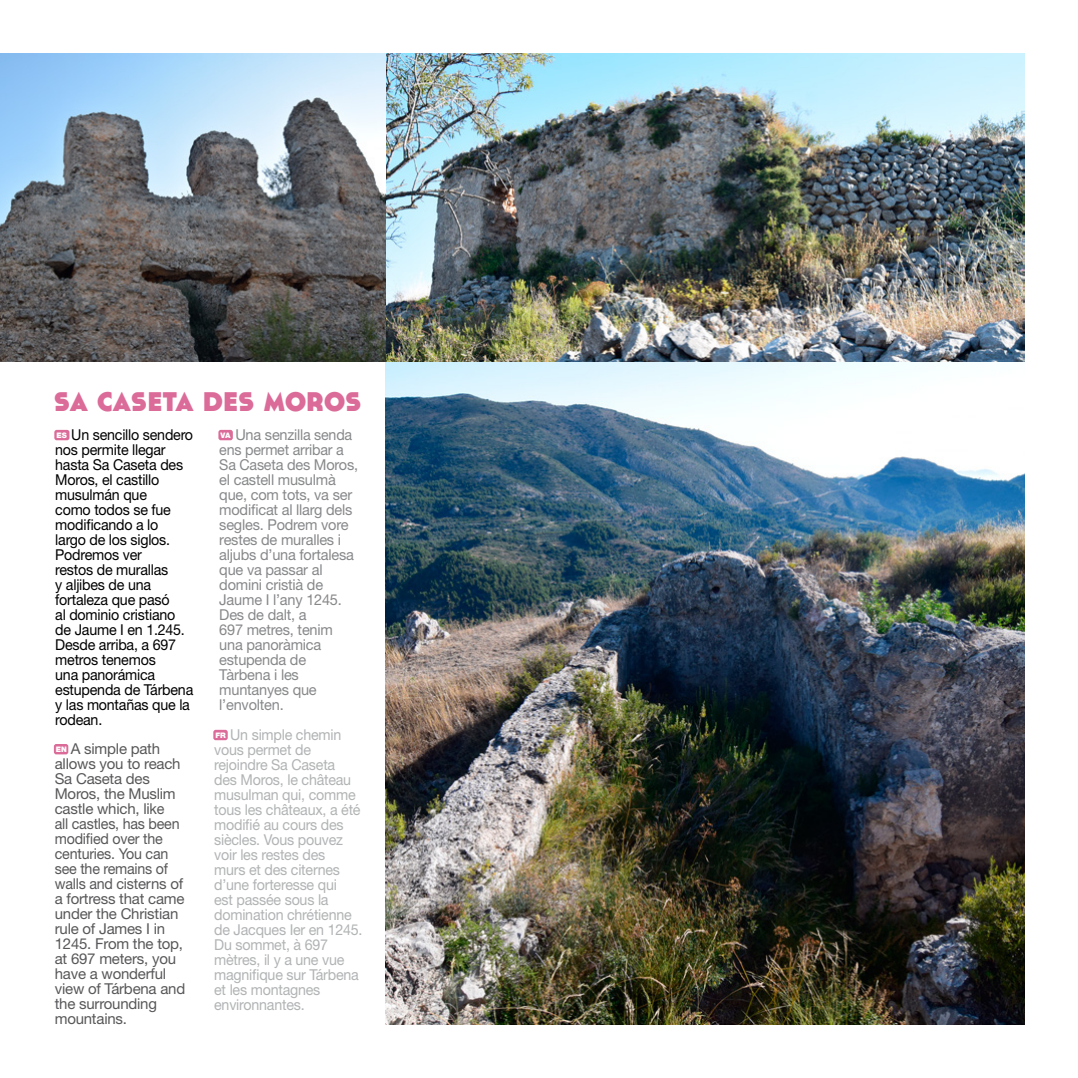
<style>
.page{position:relative;width:1078px;height:1078px;background:#fff}
.page>*{position:absolute;margin:0;border:0;box-sizing:border-box;transform-origin:0 0}
.t1{font:700 40px "Cassannet";color:#db6b98}
.t2{font:15px/15px "Helvetica Neue LT Std";letter-spacing:-.015em;color:#b1b3b4;scale:.95 1}
.t3{font:15px/15px "Helvetica Neue LT Std";letter-spacing:-.015em;color:#000;scale:.95 1}
.t4{font:15px/15px "Helvetica Neue LT Std";letter-spacing:-.015em;color:#87888a}
.t5{font:15px/15px "Helvetica Neue LT Std";letter-spacing:-.015em;color:#58585a}
.t6{font:900 7.6px "Helvetica Neue LT";color:#fff}
</style>
<div class="page">
<img style="left:385px;top:54px;width:638px;height:969px">
<img style="left:0;top:54px;width:385px;height:308px">
<div style="left:54px;top:430px;width:15px;height:10px;background:#db6b98;border-radius:2px"></div>
<div style="left:218px;top:430px;width:15px;height:10px;background:#db6b98;border-radius:2px"></div>
<div style="left:54px;top:743px;width:14px;height:11px;background:#db6b98;border-radius:2px"></div>
<div style="left:213px;top:729px;width:15px;height:11px;background:#db6b98;border-radius:2px"></div>
<h1 class="t1" style="left:54px;top:372px;width:309px">sa caseta des moros</h1>
<p class="t3" style="left:55px;top:426px;width:147px;text-indent:16px">Un sencillo sendero nos permite llegar hasta Sa Caseta des<br>Moros, el castillo musulmán que<br>como todos se fue modificando a lo<br>largo de los siglos.<br>Podremos ver<br>restos de murallas<br>y aljibes de una fortaleza que pasó<br>al dominio cristiano de Jaume I en 1.245.<br>Desde arriba, a 697 metros tenemos<br>una panorámica estupenda de Tárbena y las montañas que la rodean.</p>
<p class="t6" style="left:56px;top:431px;width:12px">ES</p>
<p class="t4" style="left:219px;top:426px;width:140px;text-indent:16px">Una senzilla senda ens permet arribar a<br>Sa Caseta des Moros, el castell musulmà que, com tots, va ser modificat al llarg dels segles. Podrem vore restes de muralles i aljubs d’una fortalesa que va passar al domini cristià de<br>Jaume I l’any 1245.<br>Des de dalt, a<br>697 metres, tenim una panoràmica estupenda de<br>Tàrbena i les muntanyes que l’envolten.</p>
<p class="t6" style="left:220px;top:431px;width:11px">VA</p>
<p class="t5" style="left:55px;top:740px;width:132px;text-indent:16px">A simple path allows you to reach<br>Sa Caseta des<br>Moros, the Muslim castle which, like<br>all castles, has been modified over the centuries. You can see the remains of walls and cisterns of a fortress that came under the Christian rule of James I in<br>1245. From the top, at 697 meters, you have a wonderful view of Tárbena and the surrounding mountains.</p>
<p class="t6" style="left:56px;top:745px;width:13px">EN</p>
<p class="t2" style="left:214px;top:726px;width:158px;text-indent:16px">Un simple chemin vous permet de rejoindre Sa Caseta<br>des Moros, le château musulman qui, comme tous les châteaux, a été modifié au cours des siècles. Vous pouvez voir les restes des<br>murs et des citernes d’une forteresse qui<br>est passée sous la domination chrétienne de Jacques Ier en 1245.<br>Du sommet, à 697 mètres, il y a une vue magnifique sur Tárbena et les montagnes environnantes.</p>
<p class="t6" style="left:215px;top:730px;width:12px">FR</p>
</div>
